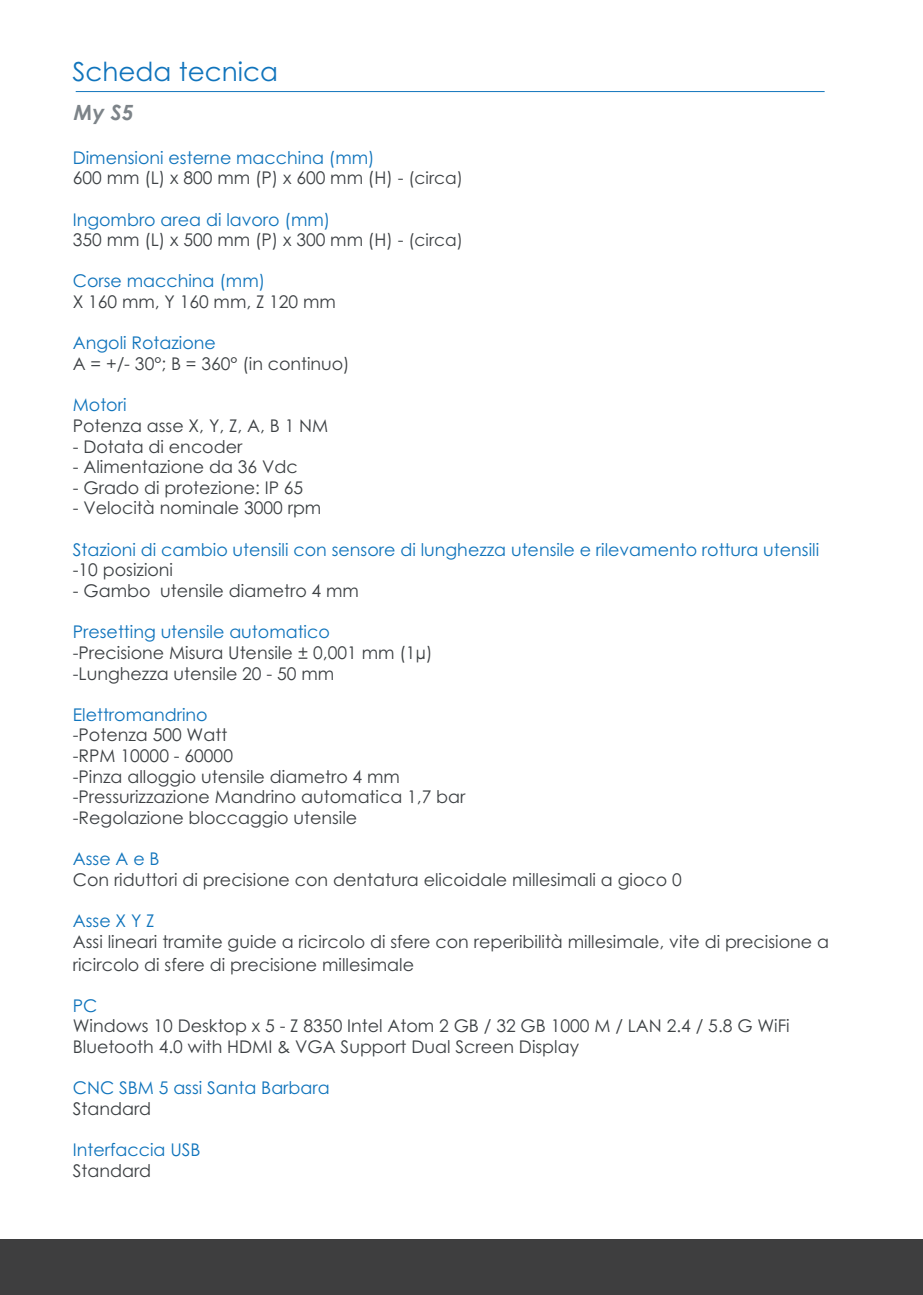
<style>
.page{position:relative;width:923px;height:1295px;background:#fff}
.page>*{position:absolute;margin:0;border:0;box-sizing:border-box;transform-origin:0 0}
.t1{font:26.25px "Century Gothic Pro";color:#1074bc}
.t2{font:italic 700 21px "Century Gothic Pro";color:#7d8489}
.t3{font:17.5px/20.7px "Century Gothic Pro";color:#3d4144}
.t4{font:17.5px/20.7px "Century Gothic Pro";color:#1074bc}
.s1{color:#3d4144}
.s2{font-size:16.97px;color:#3d4144}
.s3{color:#1074bc}
.s4{font-size:16.97px}
</style>
<div class="page">
<div style="left:0;top:1239px;width:923px;height:56px;background:#3e3e3f"></div>
<hr style="left:76px;top:91px;width:748px;height:1px;background:#1074bc">
<h1 class="t1" style="left:72px;top:56px;width:207px">Scheda tecnica</h1>
<p class="t2" style="left:74px;top:99px;width:61px">My S5</p>
<p class="t4" style="left:73px;top:147px;width:392px">Dimensioni esterne macchina (mm)<br><span class="s1">600 mm (L) x 800 mm (P) x 600 mm (H) -</span> <span class="s2">(circa)</span></p>
<p class="t3" style="left:73px;top:209px;width:392px"><span class="s3">Ingombro area di lavoro (mm)<br></span>350 mm (L) x 500 mm (P) x 300 mm (H) - <span class="s4">(circa)</span></p>
<p class="t4" style="left:73px;top:270px;width:194px">Corse macchina (mm)</p>
<p class="t3" style="left:73px;top:291px;width:265px">X 160 mm, Y 160 mm, Z 120 mm</p>
<p class="t4" style="left:73px;top:332px;width:145px">Angoli Rotazione</p>
<p class="t3" style="left:73px;top:353px;width:278px">A = +/- 30°; B = 360° (in continuo)</p>
<p class="t4" style="left:73px;top:394px;width:55px">Motori</p>
<p class="t3" style="left:73px;top:415px;width:257px">Potenza asse X, Y, Z, A, B 1 NM</p>
<p class="t3" style="left:73px;top:436px;width:171px">- Dotata di encoder</p>
<p class="t3" style="left:73px;top:456px;width:226px">- Alimentazione da 36 Vdc</p>
<p class="t3" style="left:73px;top:477px;width:232px">- Grado di protezione: IP 65</p>
<p class="t3" style="left:73px;top:497px;width:250px">- Velocità nominale 3000 rpm</p>
<p class="t4" style="left:73px;top:539px;width:748px">Stazioni di cambio utensili con sensore di lunghezza utensile e rilevamento rottura utensili</p>
<p class="t3" style="left:73px;top:559px;width:102px">-10 posizioni</p>
<p class="t3" style="left:73px;top:580px;width:288px">- Gambo utensile diametro 4 mm</p>
<p class="t4" style="left:73px;top:621px;width:259px">Presetting utensile automatico</p>
<p class="t3" style="left:73px;top:642px;width:361px">-Precisione Misura Utensile ± 0,001 mm (1µ) -Lunghezza utensile 20 - 50 mm</p>
<p class="t4" style="left:73px;top:704px;width:136px">Elettromandrino</p>
<p class="t3" style="left:73px;top:724px;width:394px">-Potenza 500 Watt<br>-RPM 10000 - 60000<br>-Pinza alloggio utensile diametro 4 mm -Pressurizzazione Mandrino automatica 1,7 bar -Regolazione bloccaggio utensile</p>
<p class="t4" style="left:73px;top:848px;width:88px">Asse A e B</p>
<p class="t3" style="left:73px;top:869px;width:610px">Con riduttori di precisione con dentatura elicoidale millesimali a gioco 0</p>
<p class="t4" style="left:73px;top:910px;width:83px">Asse X Y Z</p>
<p class="t3" style="left:73px;top:930px;width:757px;line-height:22.8px">Assi lineari tramite guide a ricircolo di sfere con reperibilità millesimale, vite di precisione a ricircolo di sfere di precisione millesimale</p>
<p class="t4" style="left:73px;top:995px;width:26px">PC</p>
<p class="t3" style="left:73px;top:1015px;width:718px">Windows 10 Desktop x 5 - Z 8350 Intel Atom 2 GB / 32 GB 1000 M / LAN 2.4 / 5.8 G WiFi<br>Bluetooth 4.0 with HDMI &amp; VGA Support Dual Screen Display</p>
<p class="t4" style="left:73px;top:1077px;width:258px">CNC SBM 5 assi Santa Barbara</p>
<p class="t3" style="left:73px;top:1098px;width:80px">Standard</p>
<p class="t4" style="left:73px;top:1139px;width:129px">Interfaccia USB</p>
<p class="t3" style="left:73px;top:1160px;width:80px">Standard</p>
</div>
